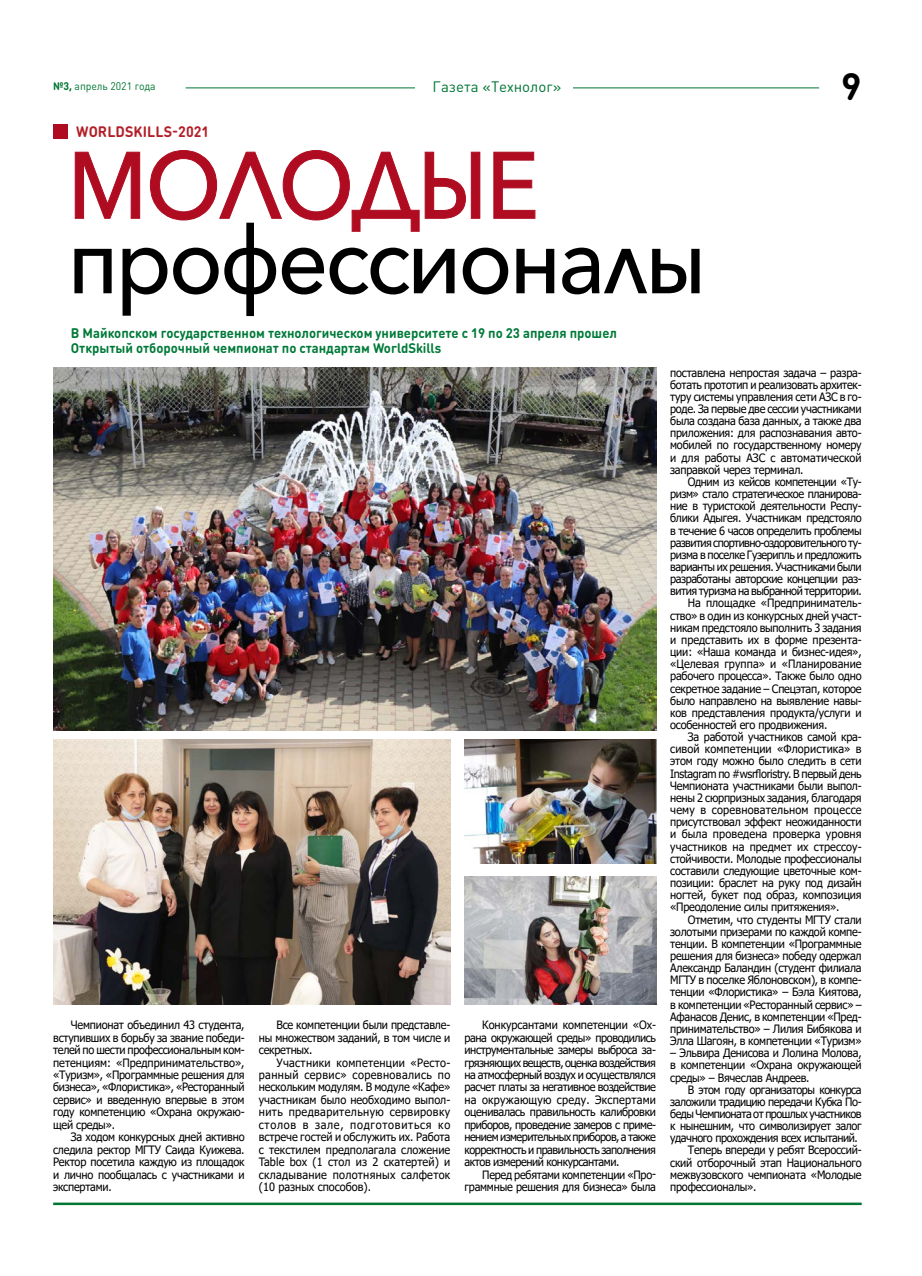
<style>
.page{position:relative;width:922px;height:1276px;background:#fff}
.page>*{position:absolute;margin:0;border:0;box-sizing:border-box;transform-origin:0 0}
.t1{font:500 93.38px "Avenir Next";letter-spacing:-.04em;color:#000;scale:.95 1}
.t2{font:500 93.38px "Avenir Next";letter-spacing:-.02em;color:#af0c21;scale:.95 1}
.t3{font:700 37.5px "DIN Round Pro";color:#000}
.t4{font:15px "DIN Round Pro";color:#007634}
.t5{font:700 15px "DIN Round Pro";letter-spacing:.005em;color:#b31f28;scale:.95 1}
.t6{font:700 13.75px/15px "DIN Round Pro";color:#007a39;scale:.95 1}
.t7{font:11.5px/12.4px "Tahoma";letter-spacing:-.02em;color:#000;text-align:justify;scale:.95 1}
.t8{font:11.5px "Tahoma";letter-spacing:-.04em;color:#000;scale:.95 1}
.t9{font:11.5px "Tahoma";letter-spacing:-.045em;color:#000;scale:.95 1}
.t10{font:11.5px "Tahoma";letter-spacing:.005em;color:#000;scale:.95 1}
.t11{font:11.5px "Tahoma";letter-spacing:.01em;color:#000;scale:.95 1}
.t12{font:11.5px "Tahoma";letter-spacing:-.055em;color:#000;scale:.95 1}
.t13{font:11.5px "Tahoma";letter-spacing:.02em;color:#000;scale:.95 1}
.t14{font:11.5px "Tahoma";color:#000;scale:.95 1}
.t15{font:10.88px "DIN Round Pro";color:#007634;scale:.95 1}
.s1{font-weight:700}
</style>
<div class="page">
<hr style="left:185px;top:88px;width:634px;height:1px;background:#007634">
<div style="left:415px;top:74px;width:157px;height:26px;background:#fff"></div>
<hr style="left:53px;top:1202px;width:808px;height:3px;background:#007634">
<div style="left:53px;top:124px;width:14px;height:15px;background:#af0c21"></div>
<svg style="left:75px;top:152px;width:65px;height:67px"></svg>
<svg style="left:150px;top:150px;width:330px;height:82px"></svg>
<svg style="left:493px;top:152px;width:42px;height:67px"></svg>
<img style="left:53px;top:368px;width:602px;height:362px">
<img style="left:53px;top:740px;width:397px;height:264px">
<img style="left:464px;top:740px;width:191px;height:123px">
<img style="left:464px;top:877px;width:191px;height:127px">
<p class="t15" style="left:53px;top:79px;width:109px"><span class="s1">№3,</span> апрель 2021 года</p>
<h3 class="t4" style="left:432px;top:76px;width:130px">Газета «Технолог»</h3>
<h2 class="t3" style="left:841px;top:60px;width:22px">9</h2>
<h3 class="t5" style="left:76px;top:121px;width:141px">WORLDSKILLS-2021</h3>
<h1 class="t2" style="left:67px;top:106px;width:497px">МОЛОДЫЕ</h1>
<h1 class="t1" style="left:67px;top:181px;width:674px">профессионалы</h1>
<p class="t6" style="left:71px;top:325px;width:576px">В Майкопском государственном технологическом университете с 19 по 23 апреля прошел<br>Открытый отборочный чемпионат по стандартам WorldSkills</p>
<p class="t7" style="left:53px;top:1019px;width:203px;text-indent:18px">Чемпионат объединил 43 студента, вступивших в борьбу за звание победи&shy;телей по шести профессиональным ком&shy;петенциям: «Предпринимательство», «Туризм», «Программные решения для бизнеса», «Флористика», «Ресторанный сервис» и введенную впервые в этом году компетенцию «Охрана окружаю&shy;щей среды».</p>
<p class="t7" style="left:53px;top:1131px;width:203px;text-indent:18px">За ходом конкурсных дней активно следила ректор МГТУ Саида Куижева.<br>Ректор посетила каждую из площадок и лично пообщалась с участниками и экспертами.</p>
<p class="t7" style="left:259px;top:1019px;width:203px;text-indent:18px">Все компетенции были представле&shy;ны множеством заданий, в том числе и секретных.</p>
<p class="t7" style="left:259px;top:1057px;width:203px;text-indent:18px">Участники компетенции «Ресто&shy;ранный сервис» соревновались по нескольким модулям. В модуле «Кафе» участникам было необходимо выпол&shy;нить предварительную сервировку столов в зале, подготовиться ко встрече гостей и обслужить их. Работа с текстилем предполагала сложение Table box (1 стол из 2 скатертей) и складывание полотняных салфеток (10 разных способов).</p>
<p class="t7" style="left:464px;top:1019px;width:203px;text-indent:18px">Конкурсантами компетенции «Ох&shy;рана окружающей среды» проводились инструментальные замеры выброса за&shy;грязняющих веществ, оценка воздействия на атмосферный воздух и осуществлялся расчет платы за негативное воздействие на окружающую среду. Экспертами оценивалась правильность калибровки приборов, проведение замеров с приме&shy;нением измерительных приборов, а также корректность и правильность заполнения актов измерений конкурсантами.</p>
<p class="t7" style="left:464px;top:1168px;width:203px;text-align:right">Перед ребятами компетенции «Про&shy;граммные решения для бизнеса» была</p>
<p class="t7" style="left:670px;top:367px;width:203px">поставлена непростая задача – разра&shy;ботать прототип и реализовать архитек&shy;туру системы управления сети АЗС в го&shy;роде. За первые две сессии участниками была создана база данных, а также два приложения: для распознавания авто&shy;мобилей по государственному номеру и для работы АЗС с автоматической заправкой через терминал.</p>
<p class="t8" style="left:687px;top:474px;width:184px">Одним из кейсов компетенции «Ту-</p>
<p class="t8" style="left:670px;top:486px;width:203px">ризм» стало стратегическое планирова-</p>
<p class="t7" style="left:670px;top:500px;width:203px">ние в туристской деятельности Респу-</p>
<p class="t7" style="left:670px;top:512px;width:203px">блики Адыгея. Участникам предстояло</p>
<p class="t8" style="left:670px;top:522px;width:203px">в течение 6 часов определить проблемы</p>
<p class="t12" style="left:670px;top:535px;width:203px">развития спортивно-оздоровительного ту-</p>
<p class="t8" style="left:670px;top:547px;width:203px">ризма в поселке Гузерипль и предложить</p>
<p class="t8" style="left:670px;top:559px;width:203px">варианты их решения. Участниками были</p>
<p class="t8" style="left:670px;top:571px;width:203px">разработаны авторские концепции раз-</p>
<p class="t9" style="left:670px;top:583px;width:203px">вития туризма на выбранной территории.</p>
<p class="t14" style="left:687px;top:595px;width:184px">На площадке «Предприниматель-</p>
<p class="t7" style="left:670px;top:610px;width:203px">ство» в один из конкурсных дней участ-</p>
<p class="t7" style="left:670px;top:622px;width:203px">никам предстояло выполнить 3 задания</p>
<p class="t7" style="left:670px;top:634px;width:203px">и представить их в форме презента-</p>
<p class="t7" style="left:670px;top:646px;width:203px">ции: «Наша команда и бизнес-идея»,</p>
<p class="t10" style="left:670px;top:656px;width:203px">«Целевая группа» и «Планирование</p>
<p class="t7" style="left:670px;top:670px;width:203px">рабочего процесса». Также было одно</p>
<p class="t7" style="left:670px;top:683px;width:203px">секретное задание – Спецэтап, которое</p>
<p class="t7" style="left:670px;top:695px;width:203px">было направлено на выявление навы-</p>
<p class="t7" style="left:670px;top:707px;width:203px">ков представления продукта/услуги и</p>
<p class="t7" style="left:670px;top:719px;width:167px">особенностей его продвижения.</p>
<p class="t7" style="left:687px;top:731px;width:184px">За работой участников самой кра-</p>
<p class="t11" style="left:670px;top:741px;width:203px">сивой компетенции «Флористика» в</p>
<p class="t7" style="left:670px;top:756px;width:203px">этом году можно было следить в сети</p>
<p class="t7" style="left:670px;top:768px;width:203px">Instagram по #wsrfloristry. В первый день</p>
<p class="t7" style="left:670px;top:780px;width:203px">Чемпионата участниками были выпол-</p>
<p class="t7" style="left:670px;top:792px;width:203px">нены 2 сюрпризных задания, благодаря</p>
<p class="t13" style="left:670px;top:802px;width:203px">чему в соревновательном процессе</p>
<p class="t7" style="left:670px;top:816px;width:203px">присутствовал эффект неожиданности</p>
<p class="t11" style="left:670px;top:826px;width:203px">и была проведена проверка уровня</p>
<p class="t10" style="left:670px;top:838px;width:203px">участников на предмет их стрессоу-</p>
<p class="t7" style="left:670px;top:853px;width:203px">стойчивости. Молодые профессионалы</p>
<p class="t7" style="left:670px;top:865px;width:203px">составили следующие цветочные ком-</p>
<p class="t7" style="left:670px;top:877px;width:203px">позиции: браслет на руку под дизайн</p>
<p class="t7" style="left:670px;top:889px;width:203px">ногтей, букет под образ, композиция</p>
<p class="t7" style="left:670px;top:901px;width:180px">«Преодоление силы притяжения».</p>
<p class="t7" style="left:687px;top:913px;width:184px">Отметим, что студенты МГТУ стали</p>
<p class="t7" style="left:670px;top:926px;width:203px">золотыми призерами по каждой компе-</p>
<p class="t7" style="left:670px;top:938px;width:203px">тенции. В компетенции «Программные</p>
<p class="t7" style="left:670px;top:950px;width:203px">решения для бизнеса» победу одержал</p>
<p class="t7" style="left:670px;top:962px;width:203px">Александр Баландин (студент филиала</p>
<p class="t7" style="left:670px;top:974px;width:203px">МГТУ в поселке Яблоновском), в компе-</p>
<p class="t7" style="left:670px;top:986px;width:203px">тенции «Флористика» – Бэла Киятова,</p>
<p class="t7" style="left:670px;top:999px;width:203px">в компетенции «Ресторанный сервис» –</p>
<p class="t7" style="left:670px;top:1011px;width:203px">Афанасов Денис, в компетенции «Пред-</p>
<p class="t7" style="left:670px;top:1023px;width:203px">принимательство» – Лилия Бибякова и</p>
<p class="t7" style="left:670px;top:1035px;width:203px">Элла Шагоян, в компетенции «Туризм»</p>
<p class="t7" style="left:670px;top:1047px;width:203px">– Эльвира Денисова и Лолина Молова, в компетенции «Охрана окружающей среды» – Вячеслав Андреев.</p>
<p class="t8" style="left:687px;top:1081px;width:184px">В этом году организаторы конкурса</p>
<p class="t8" style="left:670px;top:1094px;width:203px">заложили традицию передачи Кубка По-</p>
<p class="t9" style="left:670px;top:1106px;width:203px">беды Чемпионата от прошлых участников</p>
<p class="t7" style="left:670px;top:1120px;width:203px">к нынешним, что символизирует залог</p>
<p class="t8" style="left:670px;top:1130px;width:199px">удачного прохождения всех испытаний.</p>
<p class="t7" style="left:687px;top:1144px;width:184px">Теперь впереди у ребят Всероссий-</p>
<p class="t7" style="left:670px;top:1157px;width:203px">ский отборочный этап Национального</p>
<p class="t7" style="left:670px;top:1169px;width:203px">межвузовского чемпионата «Молодые</p>
<p class="t7" style="left:670px;top:1181px;width:92px">профессионалы».</p>
</div>
